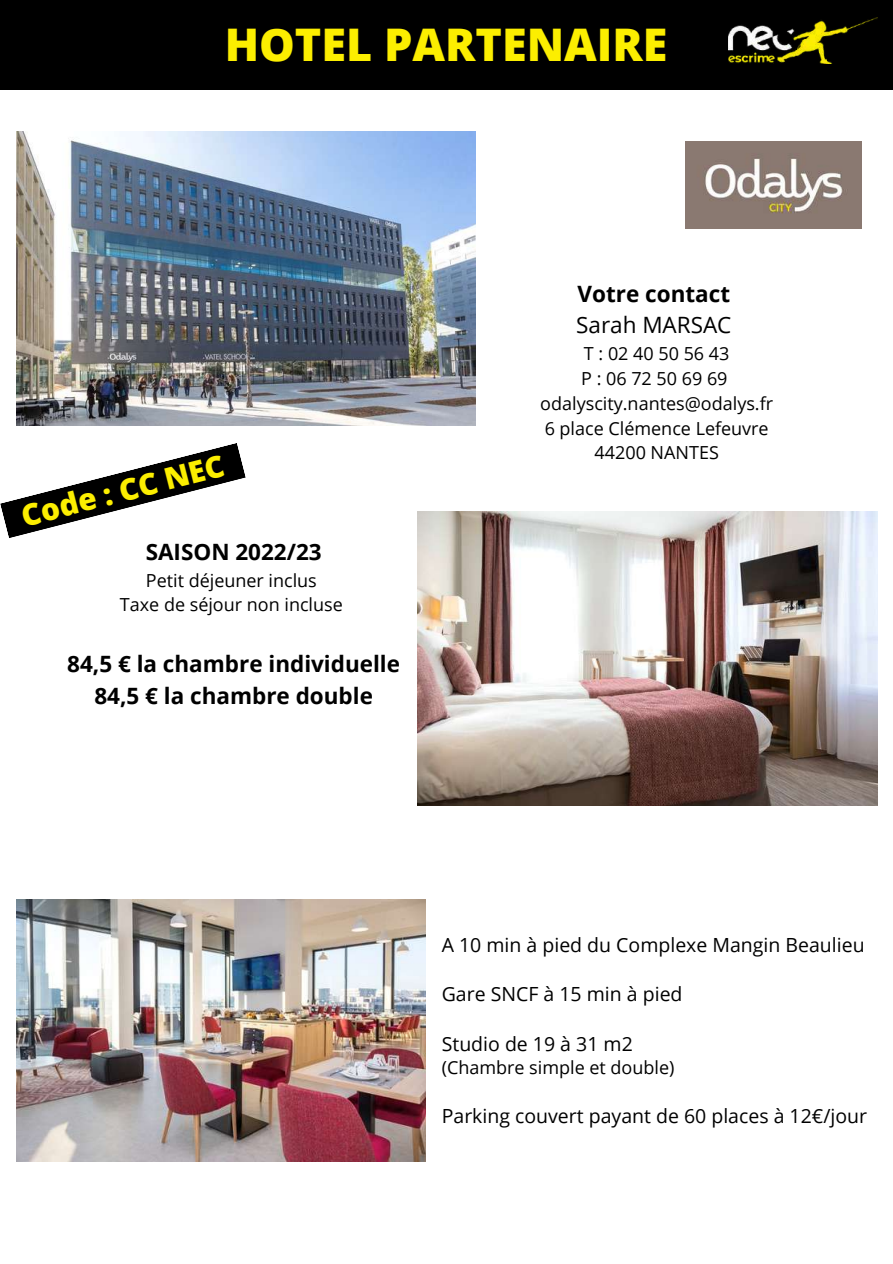
<style>
.page{position:relative;width:893px;height:1264px;background:#fff}
.page>*{position:absolute;margin:0;border:0;box-sizing:border-box;transform-origin:0 0}
.t1{font:800 45px "Open Sans";color:#fcee00}
.t2{font:800 30px "Open Sans";color:#fcee00}
.t3{font:700 22.5px/31.5px "Open Sans";color:#000;text-align:center}
.t4{font:22.5px "Open Sans";color:#000}
.t5{font:19.5px "Open Sans";color:#000}
.t6{font:18px/24.8px "Open Sans";color:#000;text-align:center}
</style>
<div class="page">
<div style="left:0;top:0;width:892px;height:89px;background:#000"></div>
<img style="left:728px;top:18px;width:149px;height:46px">
<img style="left:16px;top:132px;width:459px;height:293px">
<img style="left:417px;top:511px;width:460px;height:295px">
<svg style="left:0;top:443px;width:246px;height:95px"></svg>
<img style="left:16px;top:899px;width:409px;height:262px">
<img style="left:685px;top:141px;width:176px;height:88px">
<h1 class="t1" style="left:225px;top:13px;width:444px">HOTEL PARTENAIRE</h1>
<h2 class="t2" style="left:17px;top:495px;width:210px;rotate:-14deg">Code : CC NEC</h2>
<p class="t3" style="left:146px;top:535px;width:177px">SAISON 2022/23</p>
<p class="t6" style="left:120px;top:567px;width:224px">Petit déjeuner inclus<br>Taxe de séjour non incluse</p>
<p class="t3" style="left:67px;top:647px;width:334px">84,5 € la chambre individuelle<br>84,5 € la chambre double</p>
<p class="t3" style="left:577px;top:277px;width:154px">Votre contact</p>
<p class="t4" style="left:576px;top:309px;width:157px">Sarah MARSAC</p>
<p class="t6" style="left:540px;top:341px;width:234px">T : 02 40 50 56 43<br>P : 06 72 50 69 69 odalyscity.nantes@odalys.fr<br>6 place Clémence Lefeuvre<br>44200 NANTES</p>
<p class="t5" style="left:442px;top:931px;width:424px">A 10 min à pied du Complexe Mangin Beaulieu</p>
<p class="t5" style="left:442px;top:980px;width:242px">Gare SNCF à 15 min à pied</p>
<p class="t5" style="left:442px;top:1029px;width:192px">Studio de 19 à 31 m2</p>
<p class="t6" style="left:442px;top:1055px;width:234px">(Chambre simple et double)</p>
<p class="t5" style="left:442px;top:1101px;width:427px">Parking couvert payant de 60 places à 12€/jour</p>
</div>
